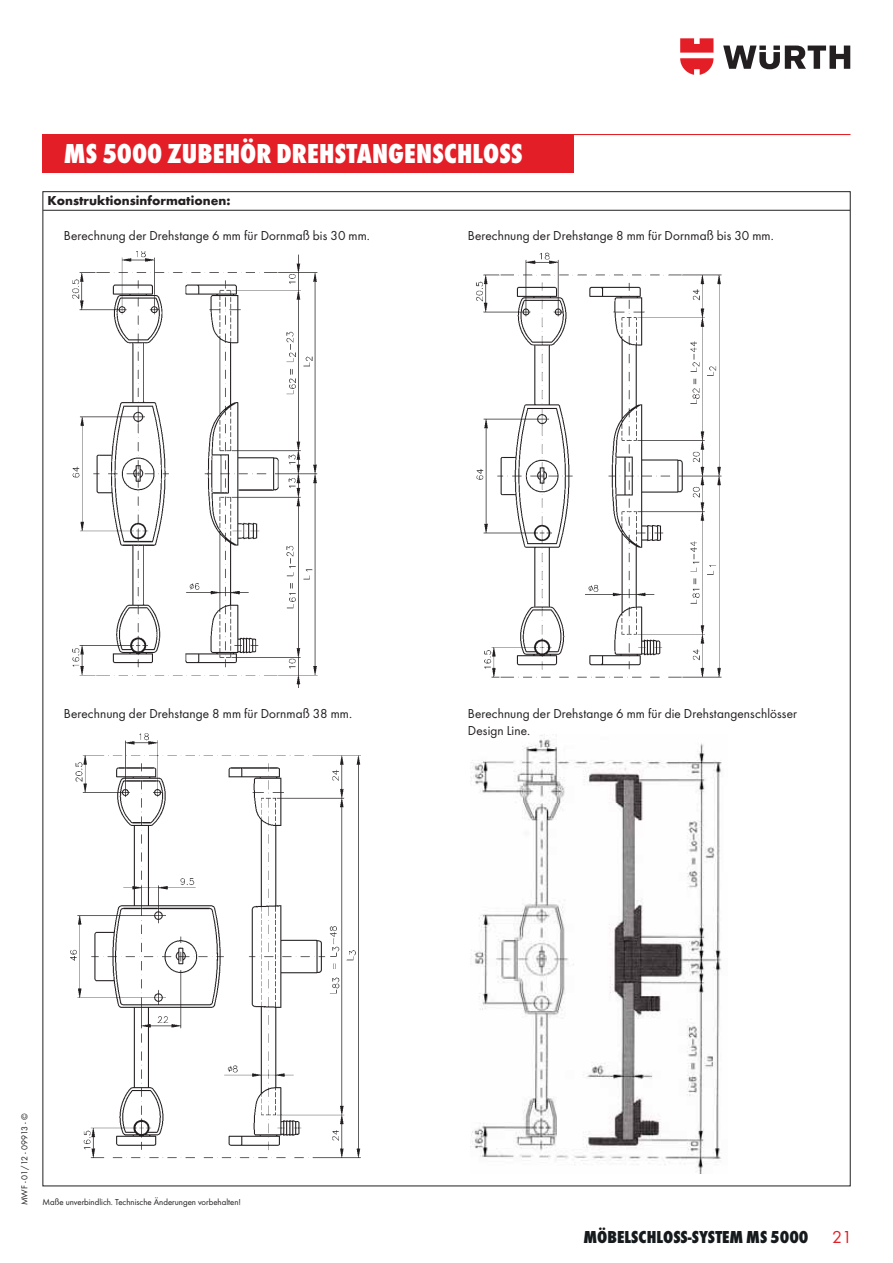
<style>
.page{position:relative;width:893px;height:1263px;background:#fff}
.page>*{position:absolute;margin:0;border:0;box-sizing:border-box;transform-origin:0 0}
.t1{font:28.5px "Wuerth Extra Bold Cond+T42";color:#fff}
.t2{font:800 condensed 18px "Wuerth";color:#161a1d}
.t3{font:18px "Wuerth";color:#e41e26}
.t4{font:13.5px/16.5px "Wuerth Book+T42";letter-spacing:.01em;color:#231f20}
.t5{font:13.5px "Wuerth Bold+T42";color:#231f20}
.t6{font:9px "Wuerth Book+T42";color:#231f20}
</style>
<div class="page">
<hr style="left:43px;top:134px;width:807px;height:1px;background:#e41e26">
<div style="left:43px;top:134px;width:531px;height:38px;background:#e41e26"></div>
<hr style="left:43px;top:210px;width:807px;height:1px;background:#231f20">
<img style="left:70px;top:733px;width:291px;height:426px">
<img style="left:72px;top:252px;width:246px;height:436px">
<img style="left:476px;top:252px;width:246px;height:426px">
<img style="left:470px;top:735px;width:252px;height:438px">
<svg style="left:723px;top:46px;width:127px;height:23px"></svg>
<svg style="left:680px;top:38px;width:33px;height:37px"></svg>
<h1 class="t1" style="left:64px;top:144px;width:460px">MS 5000 ZUBEHÖR DREHSTANGENSCHLOSS</h1>
<p class="t5" style="left:47px;top:195px;width:185px">Konstruktionsinformationen:</p>
<p class="t4" style="left:64px;top:228px;width:307px">Berechnung der Drehstange 6 mm für Dornmaß bis 30 mm.</p>
<p class="t4" style="left:468px;top:228px;width:307px">Berechnung der Drehstange 8 mm für Dornmaß bis 30 mm.</p>
<p class="t4" style="left:64px;top:707px;width:290px">Berechnung der Drehstange 8 mm für Dornmaß 38 mm.</p>
<p class="t4" style="left:468px;top:707px;width:331px">Berechnung der Drehstange 6 mm für die Drehstangenschlösser<br>Design Line.</p>
<p class="t6" style="left:21px;top:1205px;width:93px;rotate:-90deg">MWF - 01/12 - 09913 - ©</p>
<p class="t6" style="left:43px;top:1199px;width:200px">Maße unverbindlich. Technische Änderungen vorbehalten!</p>
<h2 class="t2" style="left:583px;top:1227px;width:226px">MÖBELSCHLOSS-SYSTEM MS 5000</h2>
<h2 class="t3" style="left:832px;top:1230px;width:21px">21</h2>
</div>
